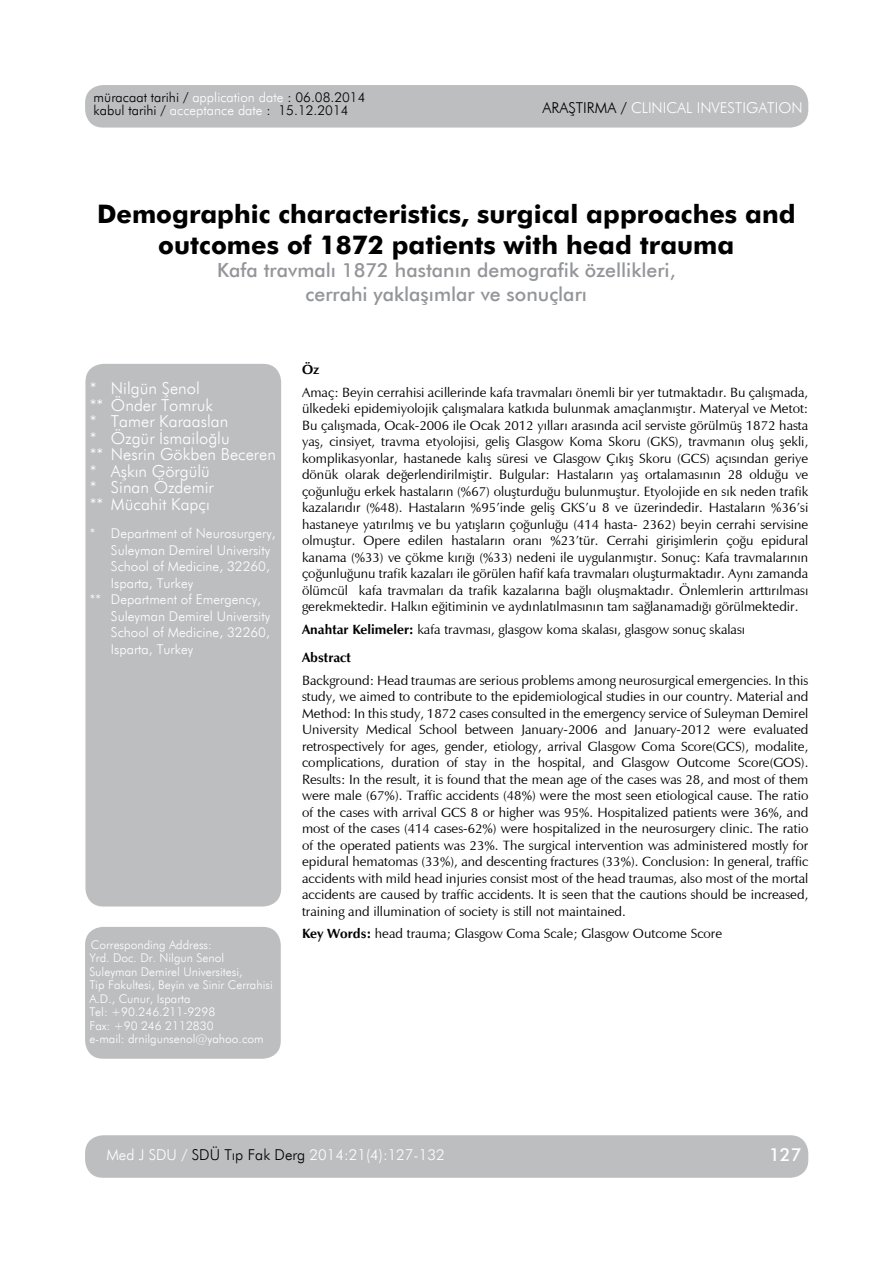
<style>
.page{position:relative;width:893px;height:1263px;background:#fff}
.page>*{position:absolute;margin:0;border:0;box-sizing:border-box;transform-origin:0 0}
.t1{font:700 25.5px/30.6px "Futura BT";color:#000;text-align:center}
.t2{font:500 19.5px/23.4px "Futura BT";color:#939598;text-align:center}
.t3{font:500 18px "Futura BT";color:#fff}
.t4{font:300 16.5px/16.5px "Futura BT";color:#fff}
.t5{font:300 15px "Futura BT";color:#fff}
.t6{font:13.5px/16.5px "Zapf Humanist 601 BT";color:#000;text-align:justify}
.t7{font:300 13.5px "Futura BT";color:#fff}
.t8{font:300 13.5px/13.5px "Futura BT";color:#000}
.t9{font:700 13.5px "Zapf Humanist 601 BT";color:#000}
.t10{font:300 12px/13.5px "Futura BT";color:#fff}
.s1{color:#fff}
.s2{color:#000}
.s3{font-weight:700}
</style>
<div class="page">
<div style="left:85px;top:364px;width:196px;height:543px;background:#bcbec0;border-radius:18px"></div>
<div style="left:85px;top:927px;width:196px;height:132px;background:#bcbec0;border-radius:18px"></div>
<div style="left:85px;top:85px;width:723px;height:43px;background:#bcbec0;border-radius:18px"></div>
<div style="left:85px;top:1135px;width:723px;height:43px;background:#bcbec0;border-radius:18px"></div>
<p class="t8" style="left:94px;top:90px;width:273px">müracaat tarihi / <span class="s1">application date</span> : 06.08.2014 kabul tarihi / <span class="s1">acceptance date</span> : 15.12.2014</p>
<p class="t5" style="left:542px;top:99px;width:262px"><span class="s2">ARAŞTIRMA /</span> CLINICAL INVESTIGATION</p>
<h1 class="t1" style="left:97px;top:199px;width:700px">Demographic characteristics, surgical approaches and outcomes of 1872 patients with head trauma</h1>
<h2 class="t2" style="left:217px;top:259px;width:460px">Kafa travmalı 1872 hastanın demografik özellikleri, cerrahi yaklaşımlar ve sonuçları</h2>
<p class="t4" style="left:90px;top:380px;width:188px">* Nilgün Şenol<br>** Önder Tomruk<br>* Tamer Karaaslan<br>* Özgür İsmailoğlu<br>** Nesrin Gökben Beceren * Aşkın Görgülü<br>* Sinan Özdemir<br>** Mücahit Kapçı</p>
<p class="t7" style="left:90px;top:525px;width:187px">* Department of Neurosurgery,</p>
<p class="t7" style="left:111px;top:542px;width:161px">Suleyman Demirel University</p>
<p class="t7" style="left:111px;top:558px;width:160px">School of Medicine, 32260,</p>
<p class="t7" style="left:111px;top:575px;width:84px">Isparta, Turkey</p>
<p class="t7" style="left:90px;top:591px;width:173px">** Department of Emergency,</p>
<p class="t7" style="left:111px;top:608px;width:161px">Suleyman Demirel University</p>
<p class="t7" style="left:111px;top:624px;width:160px">School of Medicine, 32260,</p>
<p class="t7" style="left:111px;top:641px;width:84px">Isparta, Turkey</p>
<p class="t10" style="left:89px;top:938px;width:185px">Corresponding Address:<br>Yrd. Doc. Dr. Nilgun Senol<br>Suleyman Demirel Universitesi,<br>Tip Fakultesi, Beyin ve Sinir Cerrahisi<br>A.D., Cunur, Isparta<br>Tel: +90.246.211-9298<br>Fax: +90 246 2112830<br>e-mail: drnilgunsenol@yahoo.com</p>
<p class="t9" style="left:302px;top:361px;width:19px">Öz</p>
<p class="t6" style="left:302px;top:384px;width:508px">Amaç: Beyin cerrahisi acillerinde kafa travmaları önemli bir yer tutmaktadır. Bu çalışmada, ülkedeki epidemiyolojik çalışmalara katkıda bulunmak amaçlanmıştır. Materyal ve Metot:<br>Bu çalışmada, Ocak-2006 ile Ocak 2012 yılları arasında acil serviste görülmüş 1872 hasta yaş, cinsiyet, travma etyolojisi, geliş Glasgow Koma Skoru (GKS), travmanın oluş şekli, komplikasyonlar, hastanede kalış süresi ve Glasgow Çıkış Skoru (GCS) açısından geriye dönük olarak değerlendirilmiştir. Bulgular: Hastaların yaş ortalamasının 28 olduğu ve çoğunluğu erkek hastaların (%67) oluşturduğu bulunmuştur. Etyolojide en sık neden trafik kazalarıdır (%48). Hastaların %95’inde geliş GKS’u 8 ve üzerindedir. Hastaların %36’si hastaneye yatırılmış ve bu yatışların çoğunluğu (414 hasta- 2362) beyin cerrahi servisine olmuştur. Opere edilen hastaların oranı %23’tür. Cerrahi girişimlerin çoğu epidural kanama (%33) ve çökme kırığı (%33) nedeni ile uygulanmıştır. Sonuç: Kafa travmalarının çoğunluğunu trafik kazaları ile görülen hafif kafa travmaları oluşturmaktadır. Aynı zamanda ölümcül kafa travmaları da trafik kazalarına bağlı oluşmaktadır. Önlemlerin arttırılması gerekmektedir. Halkın eğitiminin ve aydınlatılmasının tam sağlanamadığı görülmektedir.</p>
<p class="t6" style="left:302px;top:615px;width:445px;line-height:28.5px"><span class="s3">Anahtar Kelimeler:</span> kafa travması, glasgow koma skalası, glasgow sonuç skalası<br><span class="s3">Abstract</span></p>
<p class="t6" style="left:302px;top:672px;width:508px">Background: Head traumas are serious problems among neurosurgical emergencies. In this study, we aimed to contribute to the epidemiological studies in our country. Material and Method: In this study, 1872 cases consulted in the emergency service of Suleyman Demirel University Medical School between January-2006 and January-2012 were evaluated retrospectively for ages, gender, etiology, arrival Glasgow Coma Score(GCS), modalite, complications, duration of stay in the hospital, and Glasgow Outcome Score(GOS).<br>Results: In the result, it is found that the mean age of the cases was 28, and most of them were male (67%). Traffic accidents (48%) were the most seen etiological cause. The ratio of the cases with arrival GCS 8 or higher was 95%. Hospitalized patients were 36%, and most of the cases (414 cases-62%) were hospitalized in the neurosurgery clinic. The ratio of the operated patients was 23%. The surgical intervention was administered mostly for epidural hematomas (33%), and descenting fractures (33%). Conclusion: In general, traffic accidents with mild head injuries consist most of the head traumas, also most of the mortal accidents are caused by traffic accidents. It is seen that the cautions should be increased, training and illumination of society is still not maintained.</p>
<p class="t6" style="left:302px;top:925px;width:421px"><span class="s3">Key Words:</span> head trauma; Glasgow Coma Scale; Glasgow Outcome Score</p>
<p class="t5" style="left:106px;top:1146px;width:340px">Med J SDU / <span class="s2">SDÜ Tıp Fak Derg</span> 2014:21(4):127-132</p>
<h3 class="t3" style="left:769px;top:1143px;width:34px">127</h3>
</div>
